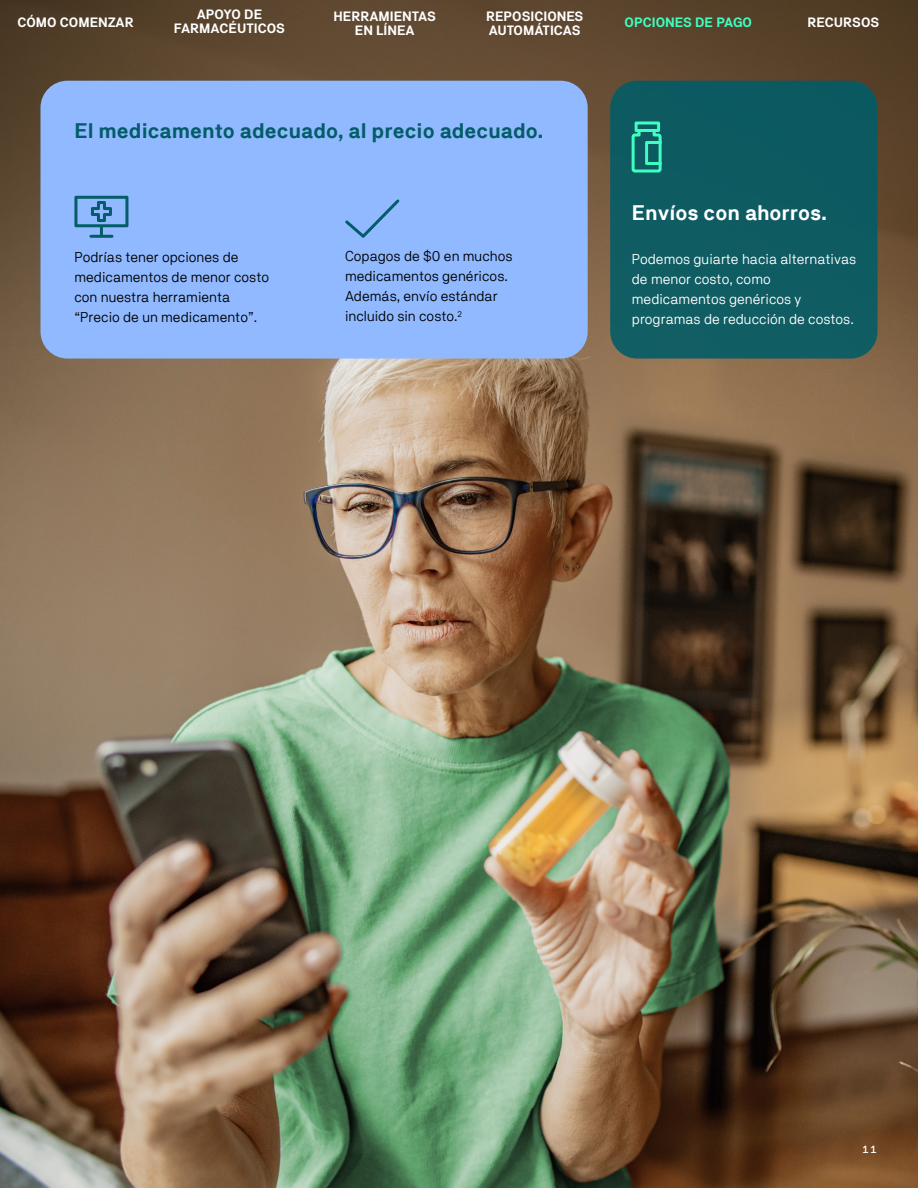
<style>
.page{position:relative;width:918px;height:1188px;background:#fff}
.page>*{position:absolute;margin:0;border:0;box-sizing:border-box;transform-origin:0 0}
.t1{font:700 21px "NB Akademie";color:#035c67}
.t2{font:700 21px "NB Akademie";color:#fff}
.t3{font:14.25px/20px "NB Akademie";color:#000}
.t4{font:14.25px/20px "NB Akademie";color:#fff}
.t5{font:700 13.5px/13.5px "NB Akademie";color:#fff;text-align:center}
.t6{font:700 13.5px "NB Akademie";color:#3effc0}
.t7{font:10.5px "NB Akademie Mono";color:#fff}
</style>
<div class="page">
<img style="left:0;top:0;width:918px;height:1188px">
<div style="left:40px;top:81px;width:548px;height:278px;background:#90b9ff;border-radius:27px"></div>
<div style="left:610px;top:81px;width:267px;height:278px;background:#0e5b62;border-radius:27px"></div>
<svg style="left:74px;top:196px;width:54px;height:42px"></svg>
<svg style="left:345px;top:199px;width:54px;height:39px"></svg>
<svg style="left:631px;top:121px;width:31px;height:52px"></svg>
<p class="t5" style="left:17px;top:15px;width:118px">CÓMO COMENZAR</p>
<p class="t5" style="left:174px;top:8px;width:113px">APOYO DE<br>FARMACÉUTICOS</p>
<p class="t5" style="left:334px;top:9px;width:104px">HERRAMIENTAS<br>EN LÍNEA</p>
<p class="t5" style="left:486px;top:9px;width:99px;text-align:left">REPOSICIONES<br>AUTOMÁTICAS</p>
<p class="t6" style="left:625px;top:14px;width:129px">OPCIONES DE PAGO</p>
<p class="t5" style="left:807px;top:15px;width:73px">RECURSOS</p>
<p class="t1" style="left:74px;top:119px;width:470px">El medicamento adecuado, al precio adecuado.</p>
<p class="t3" style="left:74px;top:247px;width:196px">Podrías tener opciones de medicamentos de menor costo con nuestra herramienta “Precio de un medicamento”.</p>
<p class="t3" style="left:345px;top:246px;width:169px">Copagos de $0 en muchos medicamentos genéricos.<br>Además, envío estándar incluido sin costo.<sup>2</sup></p>
<p class="t2" style="left:632px;top:200px;width:196px">Envíos con ahorros.</p>
<p class="t4" style="left:632px;top:249px;width:226px">Podemos guiarte hacia alternativas de menor costo, como medicamentos genéricos y programas de reducción de costos.</p>
<p class="t7" style="left:862px;top:1143px;width:17px">11</p>
</div>
